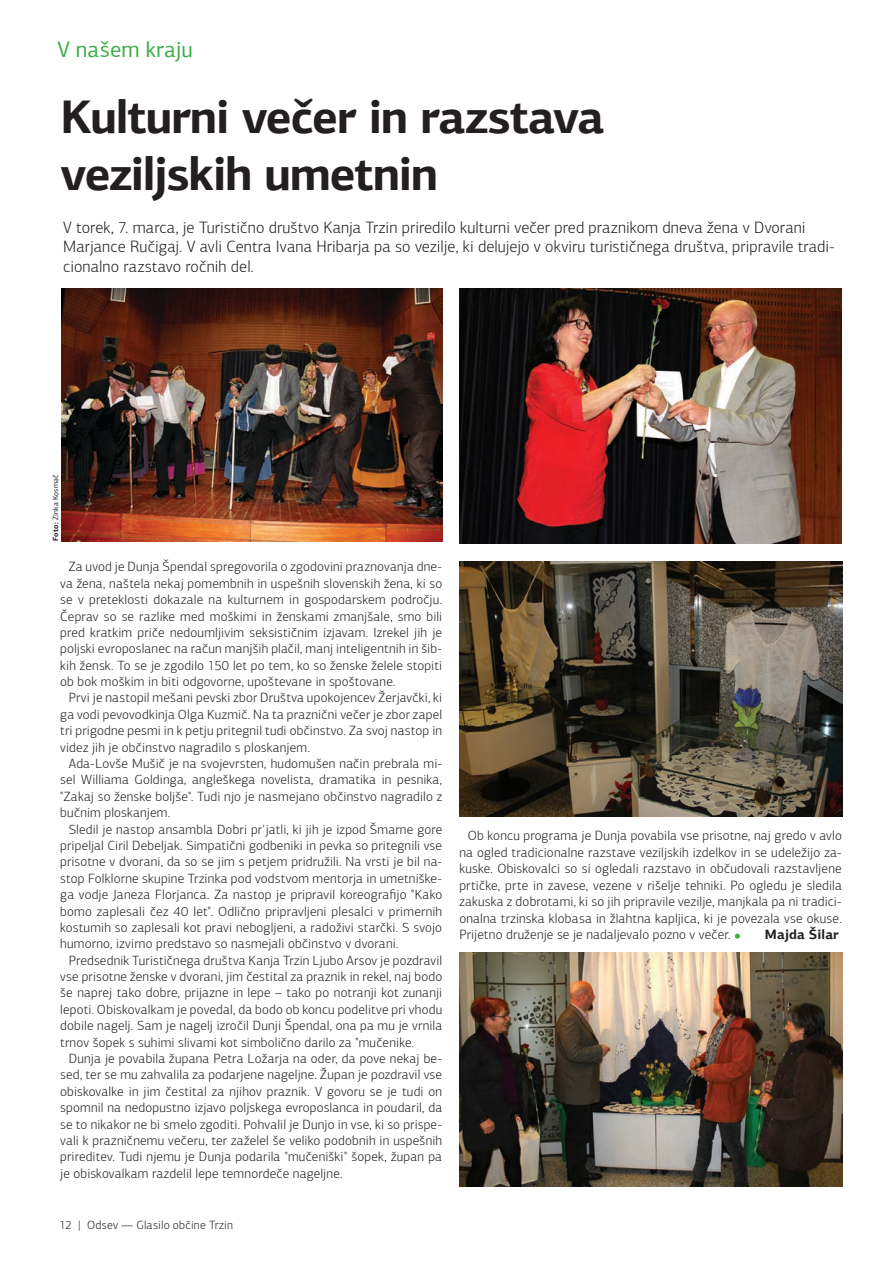
<style>
.page{position:relative;width:893px;height:1263px;background:#fff}
.page>*{position:absolute;margin:0;border:0;box-sizing:border-box;transform-origin:0 0}
.t1{font:700 47.25px/56.6px "PF Agora Sans Pro";letter-spacing:-.025em;color:#231f20}
.t2{font:22.5px "PF Agora Sans Pro";letter-spacing:.005em;color:#40ae49}
.t3{font:300 16.5px/19.8px "PF Agora Sans Pro";letter-spacing:.005em;color:#231f20}
.t4{font:300 13.5px/16.5px "PF Agora Sans Pro";letter-spacing:.015em;color:#231f20;text-align:justify}
.t5{font:700 13.5px "PF Agora Sans Pro";letter-spacing:.01em;color:#231f20}
.t6{font:300 13.35px/16.4px "PF Agora Sans Pro";letter-spacing:.015em;color:#231f20;text-align:justify}
.t7{font:300 12px "PF Agora Sans Pro";letter-spacing:.015em;color:#231f20}
.t8{font:7.5px "PF Agora Sans Pro";letter-spacing:.025em;color:#231f20}
.s1{font-weight:700}
.s2{font-size:7.95px;color:#40ae49}
</style>
<div class="page">
<img style="left:459px;top:952px;width:384px;height:234px">
<img style="left:459px;top:288px;width:383px;height:255px">
<img style="left:459px;top:561px;width:384px;height:256px">
<img style="left:61px;top:288px;width:381px;height:253px">
<h2 class="t2" style="left:57px;top:35px;width:137px">V našem kraju</h2>
<h1 class="t1" style="left:61px;top:88px;width:546px">Kulturni večer in razstava veziljskih umetnin</h1>
<p class="t3" style="left:63px;top:217px;width:773px">V torek, 7. marca, je Turistično društvo Kanja Trzin priredilo kulturni večer pred praznikom dneva žena v Dvorani<br>Marjance Ručigaj. V avli Centra Ivana Hribarja pa so vezilje, ki delujejo v okviru turističnega društva, pripravile tradi&shy;cionalno razstavo ročnih del.</p>
<p class="t8" style="left:51px;top:541px;width:68px;rotate:-90deg"><span class="s1">Foto:</span> Zinka Kosmač</p>
<p class="t6" style="left:60px;top:559px;width:384px;text-indent:9px">Za uvod je Dunja Špendal spregovorila o zgodovini praznovanja dne&shy;va žena, naštela nekaj pomembnih in uspešnih slovenskih žena, ki so se v preteklosti dokazale na kulturnem in gospodarskem področju.<br>Čeprav so se razlike med moškimi in ženskami zmanjšale, smo bili pred kratkim priče nedoumljivim seksističnim izjavam. Izrekel jih je poljski evroposlanec na račun manjših plačil, manj inteligentnih in šib&shy;kih žensk. To se je zgodilo 150 let po tem, ko so ženske želele stopiti ob bok moškim in biti odgovorne, upoštevane in spoštovane.</p>
<p class="t6" style="left:60px;top:690px;width:383px;text-indent:9px">Prvi je nastopil mešani pevski zbor Društva upokojencev Žerjavčki, ki ga vodi pevovodkinja Olga Kuzmič. Na ta praznični večer je zbor zapel tri prigodne pesmi in k petju pritegnil tudi občinstvo. Za svoj nastop in videz jih je občinstvo nagradilo s ploskanjem.</p>
<p class="t6" style="left:60px;top:755px;width:383px;text-indent:9px">Ada-Lovše Mušič je na svojevrsten, hudomušen način prebrala mi&shy;sel Williama Goldinga, angleškega novelista, dramatika in pesnika, "Zakaj so ženske boljše". Tudi njo je nasmejano občinstvo nagradilo z bučnim ploskanjem.</p>
<p class="t6" style="left:60px;top:821px;width:384px;text-indent:9px">Sledil je nastop ansambla Dobri pr'jatli, ki jih je izpod Šmarne gore pripeljal Ciril Debeljak. Simpatični godbeniki in pevka so pritegnili vse prisotne v dvorani, da so se jim s petjem pridružili. Na vrsti je bil na&shy;stop Folklorne skupine Trzinka pod vodstvom mentorja in umetniške&shy;ga vodje Janeza Florjanca. Za nastop je pripravil koreografijo "Kako bomo zaplesali čez 40 let". Odlično pripravljeni plesalci v primernih kostumih so zaplesali kot pravi nebogljeni, a radoživi starčki. S svojo humorno, izvirno predstavo so nasmejali občinstvo v dvorani.</p>
<p class="t6" style="left:60px;top:952px;width:384px;text-indent:9px">Predsednik Turističnega društva Kanja Trzin Ljubo Arsov je pozdravil vse prisotne ženske v dvorani, jim čestital za praznik in rekel, naj bodo še naprej tako dobre, prijazne in lepe – tako po notranji kot zunanji lepoti. Obiskovalkam je povedal, da bodo ob koncu podelitve pri vhodu dobile nagelj. Sam je nagelj izročil Dunji Špendal, ona pa mu je vrnila trnov šopek s suhimi slivami kot simbolično darilo za "mučenike.</p>
<p class="t6" style="left:60px;top:1050px;width:383px;text-indent:9px">Dunja je povabila župana Petra Ložarja na oder, da pove nekaj be&shy;sed, ter se mu zahvalila za podarjene nageljne. Župan je pozdravil vse obiskovalke in jim čestital za njihov praznik. V govoru se je tudi on spomnil na nedopustno izjavo poljskega evroposlanca in poudaril, da se to nikakor ne bi smelo zgoditi. Pohvalil je Dunjo in vse, ki so prispe&shy;vali k prazničnemu večeru, ter zaželel še veliko podobnih in uspešnih prireditev. Tudi njemu je Dunja podarila "mučeniški" šopek, župan pa</p>
<p class="t4" style="left:60px;top:1165px;width:284px">je obiskovalkam razdelil lepe temnordeče nageljne.</p>
<p class="t7" style="left:60px;top:1218px;width:175px">12 | Odsev — Glasilo občine Trzin</p>
<p class="t4" style="left:459px;top:828px;width:384px;text-indent:9px">Ob koncu programa je Dunja povabila vse prisotne, naj gredo v avlo na ogled tradicionalne razstave veziljskih izdelkov in se udeležijo za&shy;kuske. Obiskovalci so si ogledali razstavo in občudovali razstavljene prtičke, prte in zavese, vezene v rišelje tehniki. Po ogledu je sledila zakuska z dobrotami, ki so jih pripravile vezilje, manjkala pa ni tradici&shy;onalna trzinska klobasa in žlahtna kapljica, ki je povezala vse okuse.<br>Prijetno druženje se je nadaljevalo pozno v večer. <span class="s2">●</span></p>
<p class="t5" style="left:765px;top:926px;width:75px">Majda Šilar</p>
</div>
